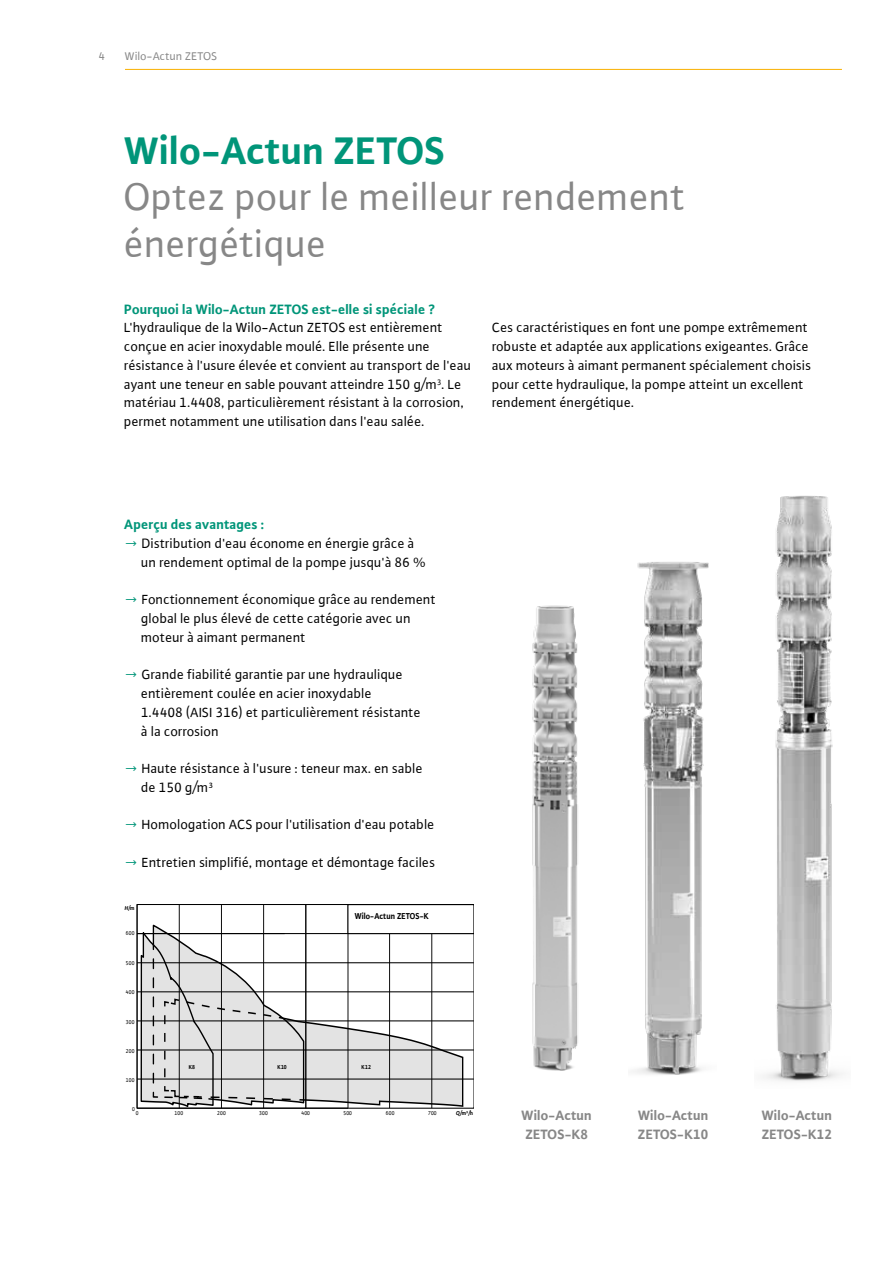
<style>
.page{position:relative;width:893px;height:1263px;background:#fff}
.page>*{position:absolute;margin:0;border:0;box-sizing:border-box;transform-origin:0 0}
.t1{font:40.5px/46.8px "WILO Plus Global";color:#878787}
.t2{font:700 40.5px "WILO Plus Global";color:#009579}
.t3{font:14.25px/18.8px "WILO Plus Global";color:#000}
.t4{font:700 14.25px "WILO Plus Global";color:#009579}
.t5{font:700 14.25px/18.8px "WILO Plus Global";color:#878787}
.t6{font:12px "WILO Plus Global";color:#878787}
.t7{font:700 9px "WILO Plus Global";color:#000;scale:.91 1}
.t8{font:6px "WILO Plus Global";color:#000;scale:.91 1}
.t9{font:700 6px "WILO Plus Global";color:#000;scale:.91 1}
.s1{color:#009579}
.s2{font-style:italic}
</style>
<div class="page">
<img style="left:633px;top:562px;width:76px;height:513px">
<img style="left:763px;top:495px;width:80px;height:586px">
<hr style="left:125px;top:69px;width:717px;height:1px;background:#f9b000">
<img style="left:532px;top:605px;width:46px;height:465px">
<svg style="left:140px;top:924px;width:324px;height:182px"></svg>
<hr style="left:137px;top:1079px;width:337px;height:1px;background:#000">
<hr style="left:137px;top:1050px;width:337px;height:1px;background:#000">
<hr style="left:137px;top:1108px;width:211px;height:1px;background:#000">
<hr style="left:137px;top:904px;width:1px;height:204px;background:#000">
<hr style="left:137px;top:1021px;width:337px;height:1px;background:#000">
<hr style="left:137px;top:991px;width:337px;height:1px;background:#000">
<hr style="left:137px;top:962px;width:337px;height:1px;background:#000">
<hr style="left:137px;top:933px;width:337px;height:1px;background:#000">
<hr style="left:179px;top:904px;width:1px;height:204px;background:#000">
<hr style="left:221px;top:904px;width:1px;height:204px;background:#000">
<hr style="left:263px;top:904px;width:1px;height:204px;background:#000">
<hr style="left:348px;top:905px;width:1px;height:203px;background:#000">
<hr style="left:306px;top:904px;width:1px;height:204px;background:#000">
<hr style="left:389px;top:904px;width:1px;height:204px;background:#000">
<hr style="left:432px;top:904px;width:1px;height:204px;background:#000">
<div style="left:348px;top:905px;width:126px;height:28px;background:#fff"></div>
<div style="left:348px;top:904px;width:126px;height:30px;border:1px solid #000"></div>
<p class="t6" style="left:99px;top:49px;width:8px">4</p>
<p class="t6" style="left:125px;top:49px;width:94px">Wilo-Actun ZETOS</p>
<h1 class="t2" style="left:125px;top:126px;width:322px">Wilo-Actun ZETOS</h1>
<h1 class="t1" style="left:125px;top:173px;width:563px">Optez pour le meilleur rendement énergétique</h1>
<p class="t4" style="left:124px;top:300px;width:313px">Pourquoi la Wilo-Actun ZETOS est-elle si spéciale ?</p>
<p class="t3" style="left:124px;top:318px;width:348px">L'hydraulique de la Wilo-Actun ZETOS est entièrement conçue en acier inoxydable moulé. Elle présente une résistance à l'usure élevée et convient au transport de l'eau ayant une teneur en sable pouvant atteindre 150 g/m<sup>3</sup>. Le matériau 1.4408, particulièrement résistant à la corrosion, permet notamment une utilisation dans l'eau salée.</p>
<p class="t3" style="left:492px;top:318px;width:321px">Ces caractéristiques en font une pompe extrêmement robuste et adaptée aux applications exigeantes. Grâce aux moteurs à aimant permanent spécialement choisis pour cette hydraulique, la pompe atteint un excellent rendement énergétique.</p>
<p class="t4" style="left:124px;top:516px;width:142px">Aperçu des avantages :</p>
<p class="t3" style="left:141px;top:534px;width:287px;text-indent:-17px"><span class="s1">→</span> Distribution d'eau économe en énergie grâce à un rendement optimal de la pompe jusqu'à 86 %</p>
<p class="t3" style="left:141px;top:590px;width:296px;text-indent:-17px"><span class="s1">→</span> Fonctionnement économique grâce au rendement global le plus élevé de cette catégorie avec un moteur à aimant permanent</p>
<p class="t3" style="left:141px;top:665px;width:281px;text-indent:-17px"><span class="s1">→</span> Grande fiabilité garantie par une hydraulique entièrement coulée en acier inoxydable<br>1.4408 (AISI 316) et particulièrement résistante à la corrosion</p>
<p class="t3" style="left:141px;top:759px;width:283px;text-indent:-17px"><span class="s1">→</span> Haute résistance à l'usure : teneur max. en sable de 150 g/m³</p>
<p class="t3" style="left:124px;top:815px;width:312px"><span class="s1">→</span> Homologation ACS pour l'utilisation d'eau potable</p>
<p class="t3" style="left:124px;top:852px;width:313px"><span class="s1">→</span> Entretien simplifié, montage et démontage faciles</p>
<p class="t9" style="left:125px;top:904px;width:12px"><span class="s2">H</span>/m</p>
<p class="t8" style="left:126px;top:929px;width:11px">600</p>
<p class="t8" style="left:126px;top:960px;width:11px">500</p>
<p class="t8" style="left:126px;top:989px;width:11px">400</p>
<p class="t8" style="left:126px;top:1018px;width:11px">300</p>
<p class="t8" style="left:126px;top:1047px;width:11px">200</p>
<p class="t8" style="left:126px;top:1076px;width:11px">100</p>
<p class="t7" style="left:355px;top:911px;width:83px">Wilo-Actun ZETOS-K</p>
<p class="t9" style="left:189px;top:1063px;width:8px">K8</p>
<p class="t9" style="left:278px;top:1063px;width:12px">K10</p>
<p class="t9" style="left:362px;top:1063px;width:12px">K12</p>
<p class="t8" style="left:132px;top:1105px;width:5px">0</p>
<p class="t8" style="left:136px;top:1109px;width:5px">0</p>
<p class="t8" style="left:175px;top:1109px;width:11px">100</p>
<p class="t8" style="left:217px;top:1109px;width:11px">200</p>
<p class="t8" style="left:259px;top:1109px;width:11px">300</p>
<p class="t8" style="left:301px;top:1109px;width:11px">400</p>
<p class="t8" style="left:343px;top:1109px;width:11px">500</p>
<p class="t8" style="left:386px;top:1109px;width:11px">600</p>
<p class="t8" style="left:428px;top:1109px;width:11px">700</p>
<p class="t9" style="left:456px;top:1109px;width:20px"><span class="s2">Q</span>/m³/h</p>
<p class="t5" style="left:522px;top:1106px;width:72px">Wilo-Actun<br>ZETOS-K8</p>
<p class="t5" style="left:638px;top:1106px;width:72px">Wilo-Actun<br>ZETOS-K10</p>
<p class="t5" style="left:762px;top:1106px;width:72px">Wilo-Actun<br>ZETOS-K12</p>
</div>
